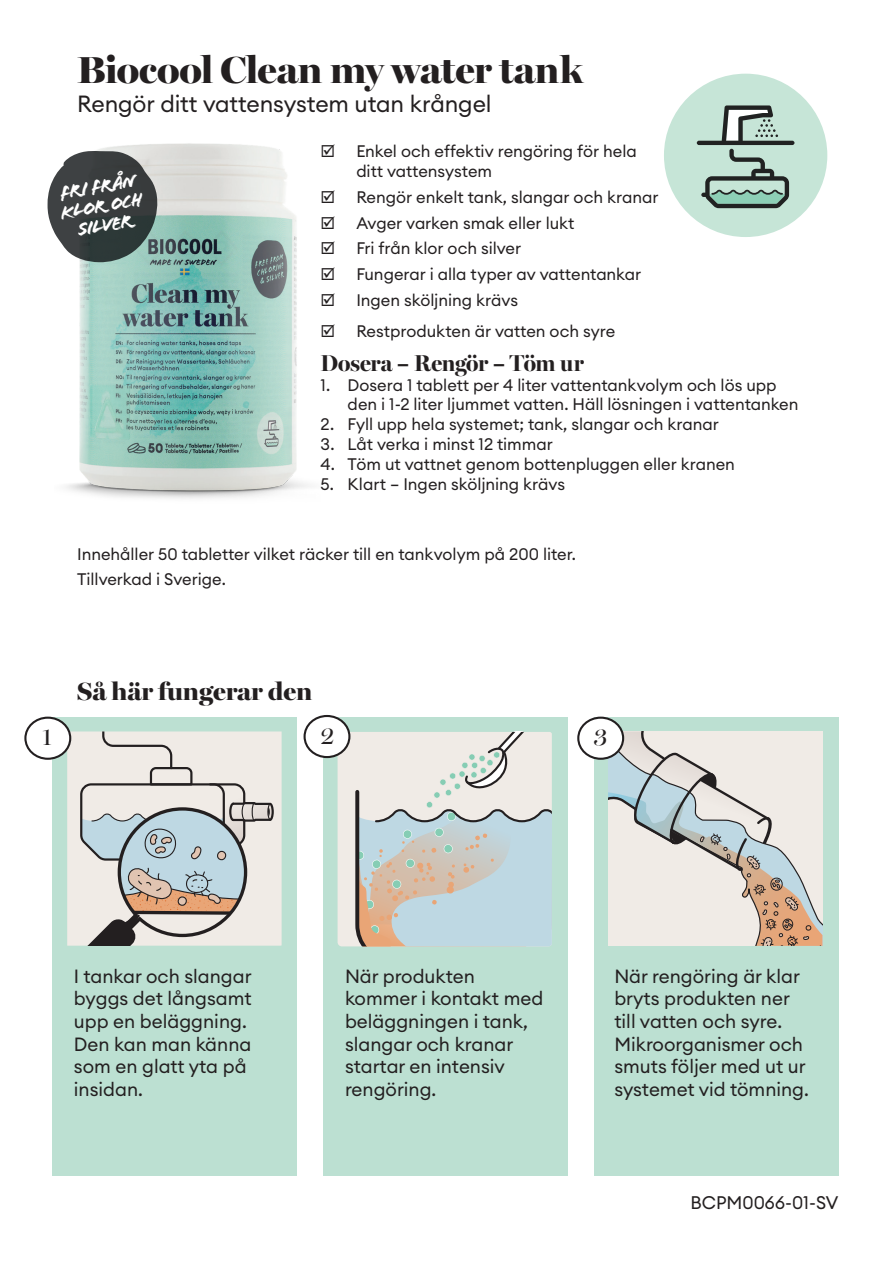
<style>
.page{position:relative;width:893px;height:1263px;background:#fff}
.page>*{position:absolute;margin:0;border:0;box-sizing:border-box;transform-origin:0 0}
.t1{font:900 37.8px "Miller Banner";letter-spacing:-.005em;color:#231f20}
.t2{font:25.2px "Miller Banner";color:#231f20}
.t3{font:900 24.9px "Miller Banner";color:#231f20}
.t4{font:23.1px "Euclid Circular A";letter-spacing:-.005em;color:#231f20}
.t5{font:700 23.1px "Miller Banner";letter-spacing:-.015em;color:#231f20}
.t6{font:19.2px/19.6px "Flood Std";color:#fff;text-align:center}
.t7{font:18.9px/22.6px "Euclid Circular A";color:#231f20}
.t8{font:18px "Euclid Circular A";color:#231f20}
.t9{font:16.5px/25.8px "Euclid Circular A";color:#231f20}
</style>
<div class="page">
<div style="left:595px;top:717px;width:244px;height:459px;background:#bce0d2"></div>
<div style="left:323px;top:717px;width:244px;height:459px;background:#bce0d2"></div>
<div style="left:52px;top:717px;width:244px;height:459px;background:#bce0d2"></div>
<img style="left:66px;top:143px;width:243px;height:356px">
<div style="left:664px;top:74px;width:163px;height:163px;background:#c6e5d7;border-radius:50%"></div>
<svg style="left:697px;top:105px;width:97px;height:103px"></svg>
<div style="left:338px;top:732px;width:15px;height:214px;background:#f0ebe6"></div>
<svg style="left:353px;top:732px;width:199px;height:214px;background:#cfd3d1"></svg>
<svg style="left:608px;top:731px;width:214px;height:215px;background:#dad5d0"></svg>
<svg style="left:67px;top:731px;width:215px;height:215px;background:#ece9e4"></svg>
<svg style="left:73px;top:731px;width:202px;height:215px;background:#cecdca"></svg>
<div style="left:25px;top:718px;width:45px;height:41px;background:#fff;border-radius:50%"></div>
<div style="left:24px;top:717px;width:47px;height:43px;border:2px solid #231f20;border-radius:50%"></div>
<div style="left:578px;top:718px;width:45px;height:41px;background:#fff;border-radius:50%"></div>
<div style="left:577px;top:717px;width:47px;height:43px;border:2px solid #231f20;border-radius:50%"></div>
<div style="left:305px;top:716px;width:44px;height:41px;background:#fff;border-radius:50%"></div>
<div style="left:304px;top:715px;width:46px;height:43px;border:2px solid #231f20;border-radius:50%"></div>
<svg style="left:48px;top:151px;width:110px;height:111px;background:#565d5d"></svg>
<h1 class="t1" style="left:77px;top:47px;width:507px">Biocool Clean my water tank</h1>
<h3 class="t4" style="left:77px;top:89px;width:416px">Rengör ditt vattensystem utan krångel</h3>
<p class="t9" style="left:356px;top:141px;width:282px;line-height:19.8px">Enkel och effektiv rengöring för hela ditt vattensystem</p>
<p class="t9" style="left:356px;top:184px;width:304px">Rengör enkelt tank, slangar och kranar<br>Avger varken smak eller lukt<br>Fri från klor och silver<br>Fungerar i alla typer av vattentankar<br>Ingen sköljning krävs</p>
<p class="t9" style="left:356px;top:318px;width:260px">Restprodukten är vatten och syre</p>
<h3 class="t5" style="left:321px;top:349px;width:265px">Dosera – Rengör – Töm ur</h3>
<p class="t9" style="left:348px;top:375px;width:452px;line-height:19.8px;text-indent:-27px">1. Dosera 1 tablett per 4 liter vattentankvolym och lös upp den i 1-2 liter ljummet vatten. Häll lösningen i vattentanken</p>
<p class="t9" style="left:321px;top:411px;width:400px">2. Fyll upp hela systemet; tank, slangar och kranar</p>
<p class="t9" style="left:321px;top:431px;width:234px">3. Låt verka i minst 12 timmar</p>
<p class="t9" style="left:321px;top:451px;width:416px">4. Töm ut vattnet genom bottenpluggen eller kranen</p>
<p class="t9" style="left:321px;top:471px;width:246px">5. Klart – Ingen sköljning krävs</p>
<p class="t6" style="left:56px;top:184px;width:85px;rotate:-10deg">Fri från klor och silver</p>
<p class="t9" style="left:77px;top:541px;width:500px;line-height:25.2px">Innehåller 50 tabletter vilket räcker till en tankvolym på 200 liter.<br>Tillverkad i Sverige.</p>
<h3 class="t3" style="left:77px;top:676px;width:237px">Så här fungerar den</h3>
<h2 class="t2" style="left:42px;top:721px;width:12px">1</h2>
<h2 class="t2" style="left:320px;top:720px;width:16px">2</h2>
<h2 class="t2" style="left:593px;top:721px;width:16px">3</h2>
<p class="t7" style="left:74px;top:964px;width:179px">I tankar och slangar byggs det långsamt upp en beläggning.<br>Den kan man känna som en glatt yta på insidan.</p>
<p class="t7" style="left:345px;top:964px;width:200px">När produkten kommer i kontakt med beläggningen i tank, slangar och kranar startar en intensiv rengöring.</p>
<p class="t7" style="left:614px;top:964px;width:196px">När rengöring är klar bryts produkten ner till vatten och syre.<br>Mikroorganismer och smuts följer med ut ur systemet vid tömning.</p>
<p class="t8" style="left:690px;top:1191px;width:149px">BCPM0066-01-SV</p>
</div>
